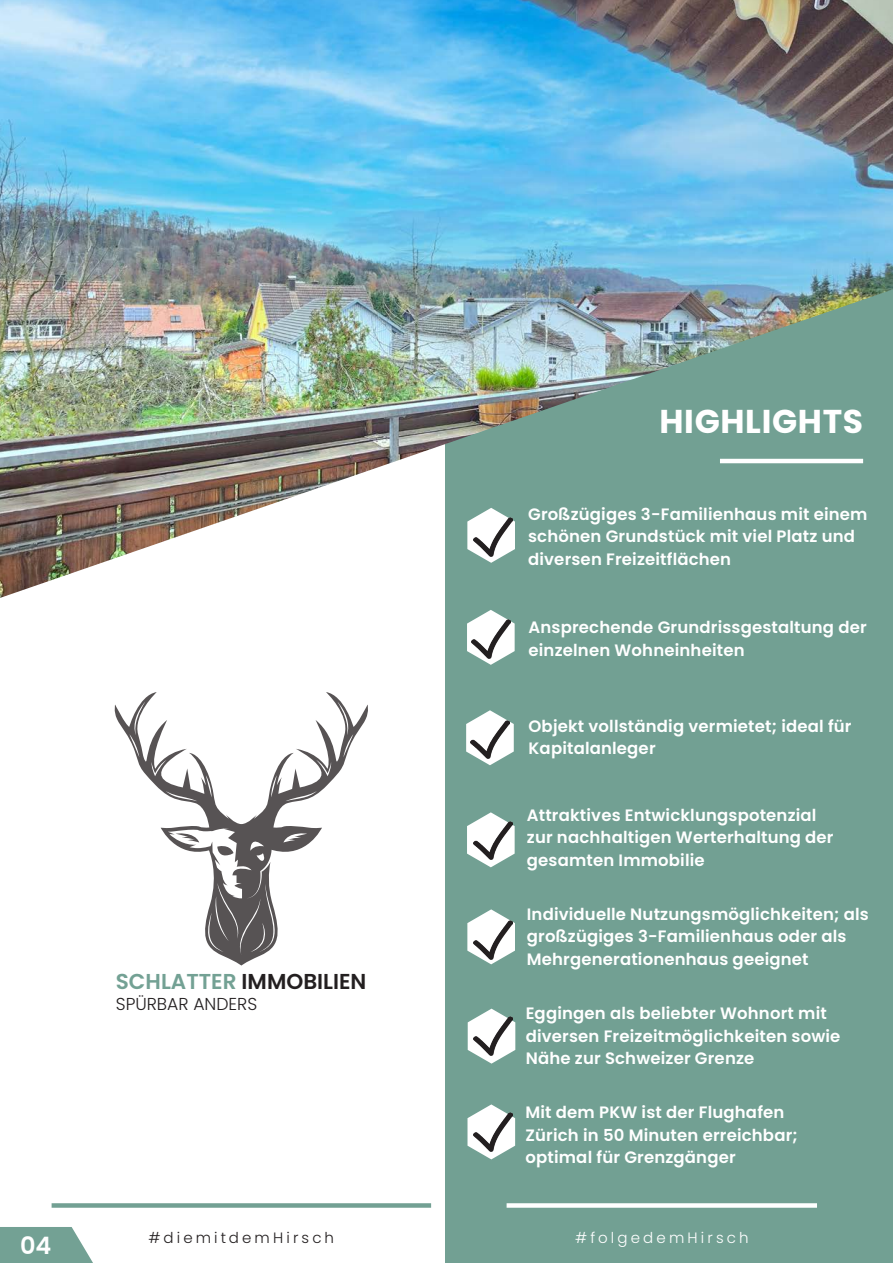
<style>
.page{position:relative;width:893px;height:1263px;background:#fff}
.page>*{position:absolute;margin:0;border:0;box-sizing:border-box;transform-origin:0 0}
.t1{font:700 33px "Poppins";letter-spacing:.02em;color:#fff}
.t2{font:600 24px "Poppins";color:#fff}
.t3{font:600 21.6px "Poppins";color:#231f20}
.t4{font:300 17.25px "Poppins";color:#231f20}
.t5{font:600 16.5px/22.5px "Poppins";letter-spacing:.01em;color:#fff}
.t6{font:300 15px "Poppins";letter-spacing:.21em;color:#231f20}
.t7{font:300 15px "Poppins";letter-spacing:.21em;color:#fff}
.s1{color:#73a194}
</style>
<div class="page">
<div style="left:445px;top:266px;width:448px;height:997px;background:#72a093"></div>
<svg style="left:467px;top:610px;width:48px;height:55px"></svg>
<div style="left:52px;top:1203px;width:379px;height:5px;background:#72a093"></div>
<div style="left:507px;top:1203px;width:310px;height:5px;background:#fff"></div>
<svg style="left:467px;top:812px;width:48px;height:55px"></svg>
<svg style="left:467px;top:909px;width:48px;height:55px"></svg>
<svg style="left:468px;top:1009px;width:47px;height:55px"></svg>
<img style="left:0;top:0;width:892px;height:598px">
<svg style="left:892px;top:0;width:1px;height:290px"></svg>
<img style="left:474px;top:518px;width:38px;height:38px">
<img style="left:471px;top:620px;width:39px;height:38px">
<img style="left:474px;top:821px;width:38px;height:39px">
<img style="left:474px;top:920px;width:38px;height:39px">
<img style="left:474px;top:1017px;width:38px;height:38px">
<svg style="left:0;top:1227px;width:93px;height:36px"></svg>
<svg style="left:467px;top:1104px;width:48px;height:55px"></svg>
<img style="left:474px;top:1112px;width:38px;height:39px">
<svg style="left:466px;top:710px;width:48px;height:55px"></svg>
<img style="left:471px;top:720px;width:38px;height:39px">
<svg style="left:114px;top:692px;width:254px;height:274px"></svg>
<p class="t2" style="left:20px;top:1231px;width:33px">04</p>
<p class="t1" style="left:659px;top:403px;width:205px">HIGHLIGHTS</p>
<p class="t5" style="left:528px;top:503px;width:341px">Großzügiges 3-Familienhaus mit einem schönen Grundstück mit viel Platz und diversen Freizeitflächen</p>
<p class="t5" style="left:528px;top:616px;width:340px">Ansprechende Grundrissgestaltung der einzelnen Wohneinheiten</p>
<p class="t5" style="left:528px;top:714px;width:325px">Objekt vollständig vermietet; ideal für<br>Kapitalanleger</p>
<p class="t3" style="left:116px;top:969px;width:252px"><span class="s1">SCHLATTER</span> IMMOBILIEN</p>
<p class="t4" style="left:116px;top:994px;width:143px">SPÜRBAR ANDERS</p>
<p class="t5" style="left:527px;top:804px;width:308px">Attraktives Entwicklungspotenzial zur nachhaltigen Werterhaltung der gesamten Immobilie</p>
<p class="t5" style="left:527px;top:903px;width:343px">Individuelle Nutzungsmöglichkeiten; als</p>
<p class="t5" style="left:527px;top:925px;width:321px">großzügiges 3-Familienhaus oder als</p>
<p class="t5" style="left:527px;top:948px;width:283px">Mehrgenerationenhaus geeignet</p>
<p class="t5" style="left:526px;top:1002px;width:316px">Eggingen als beliebter Wohnort mit diversen Freizeitmöglichkeiten sowie</p>
<p class="t5" style="left:526px;top:1047px;width:230px">Nähe zur Schweizer Grenze</p>
<p class="t5" style="left:525px;top:1101px;width:260px">Mit dem PKW ist der Flughafen</p>
<p class="t5" style="left:525px;top:1124px;width:274px">Zürich in 50 Minuten erreichbar;</p>
<p class="t5" style="left:525px;top:1146px;width:212px">optimal für Grenzgänger</p>
<p class="t6" style="left:149px;top:1229px;width:187px">#diemitdemHirsch</p>
<p class="t7" style="left:575px;top:1229px;width:175px">#folgedemHirsch</p>
</div>
